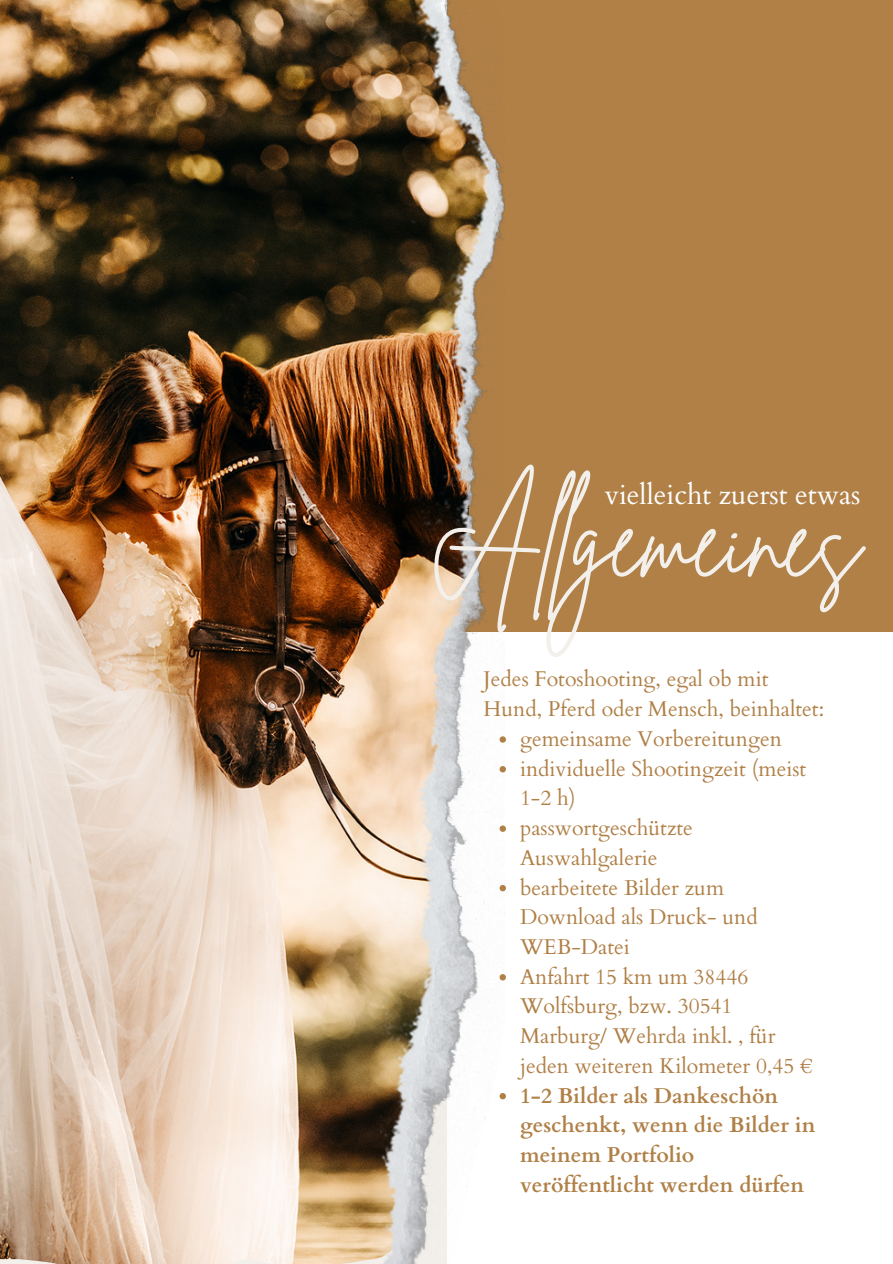
<style>
.page{position:relative;width:893px;height:1264px;background:#fff}
.page>*{position:absolute;margin:0;border:0;box-sizing:border-box;transform-origin:0 0}
.t1{font:105.9px "Brittany Signature";letter-spacing:-.015em;color:#f3f0ec}
.t2{font:27.9px "Cardo";color:#fff}
.t3{font:21.45px/29.7px "Cardo";color:#b08047}
.t4{font:700 21.45px/29.7px "Cardo";color:#b08047}
</style>
<div class="page">
<div style="left:74px;top:0;width:818px;height:631px;background:#b08047"></div>
<img style="left:0;top:0;width:380px;height:1263px">
<img style="left:380px;top:0;width:124px;height:1263px">
<svg style="left:499px;top:736px;width:7px;height:6px"></svg>
<svg style="left:499px;top:766px;width:7px;height:6px"></svg>
<svg style="left:499px;top:825px;width:7px;height:6px"></svg>
<svg style="left:499px;top:885px;width:7px;height:6px"></svg>
<svg style="left:499px;top:974px;width:7px;height:6px"></svg>
<svg style="left:499px;top:1092px;width:7px;height:7px"></svg>
<p class="t1" style="left:429px;top:470px;width:433px">Al gemeines</p>
<p class="t2" style="left:604px;top:476px;width:257px">vielleicht zuerst etwas</p>
<p class="t3" style="left:483px;top:665px;width:342px">Jedes Fotoshooting, egal ob mit<br>Hund, Pferd oder Mensch, beinhaltet:</p>
<p class="t3" style="left:520px;top:724px;width:263px">gemeinsame Vorbereitungen</p>
<p class="t3" style="left:520px;top:754px;width:288px">individuelle Shootingzeit (meist<br>1-2 h)</p>
<p class="t3" style="left:520px;top:813px;width:174px">passwortgeschützte<br>Auswahlgalerie</p>
<p class="t3" style="left:520px;top:872px;width:239px">bearbeitete Bilder zum<br>Download als Druck- und<br>WEB-Datei</p>
<p class="t3" style="left:520px;top:962px;width:294px">Anfahrt 15 km um 38446<br>Wolfsburg, bzw. 30541<br>Marburg/ Wehrda inkl. , für jeden weiteren Kilometer 0,45 €</p>
<p class="t4" style="left:520px;top:1080px;width:297px">1-2 Bilder als Dankeschön geschenkt, wenn die Bilder in meinem Portfolio veröffentlicht werden dürfen</p>
</div>
